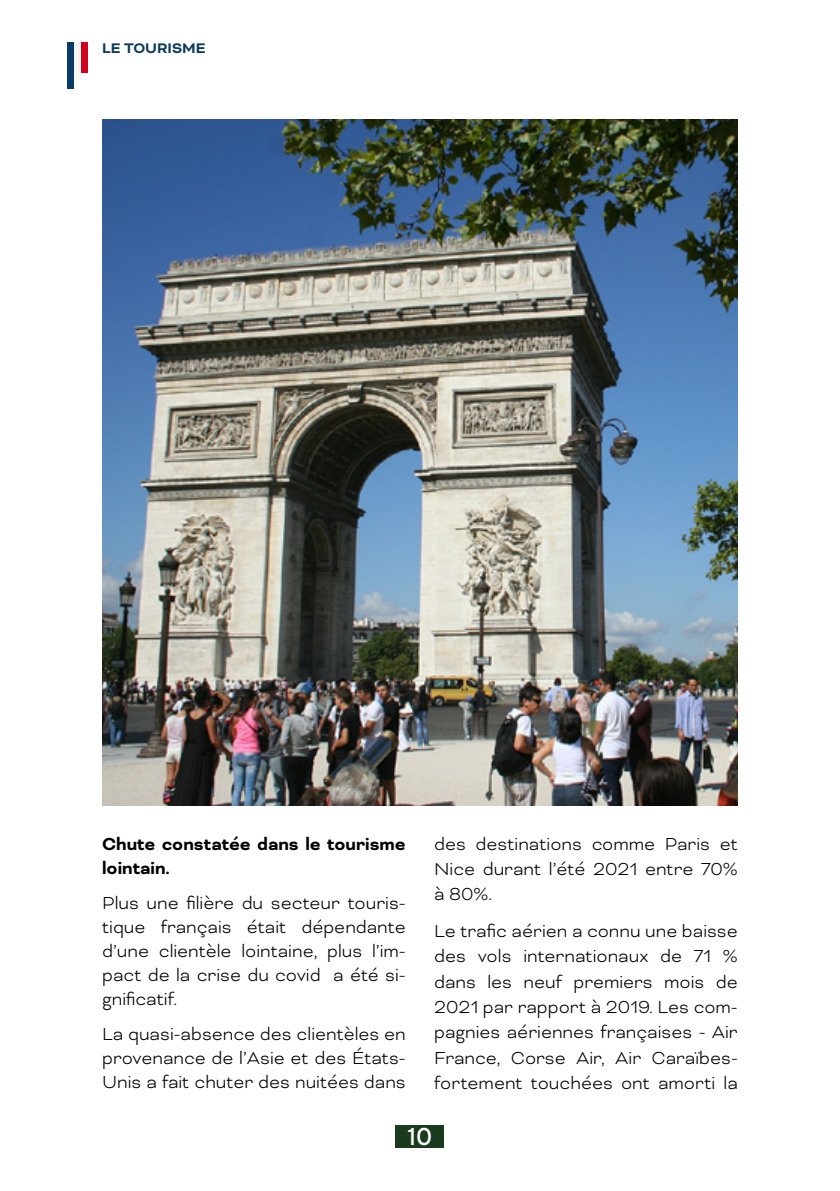
<style>
.page{position:relative;width:840px;height:1191px;background:#fff}
.page>*{position:absolute;margin:0;border:0;box-sizing:border-box;transform-origin:0 0}
.t1{font:24.4px "Interstate";color:#fff}
.t2{font:300 20px/25.4px "Bicyclette";color:#000;text-align:justify}
.t3{font:700 20px/24px "Bicyclette";color:#000}
.t4{font:700 16px "Bicyclette";color:#0c3a5a}
</style>
<div class="page">
<div style="left:396px;top:1125px;width:48px;height:22px;background:#1b3b1e"></div>
<img style="left:102px;top:119px;width:635px;height:686px">
<div style="left:67px;top:42px;width:7px;height:47px;background:#083b66"></div>
<div style="left:74px;top:42px;width:7px;height:38px;background:#f6f6f6"></div>
<div style="left:81px;top:42px;width:7px;height:31px;background:#d1001c"></div>
<p class="t4" style="left:102px;top:39px;width:105px">LE TOURISME</p>
<p class="t3" style="left:102px;top:832px;width:305px">Chute constatée dans le tourisme lointain.</p>
<p class="t2" style="left:102px;top:890px;width:305px;line-height:24px">Plus une filière du secteur touris&shy;tique français était dépendante d’une clientèle lointaine, plus l’im&shy;pact de la crise du covid a été si&shy;gnificatif.</p>
<p class="t2" style="left:102px;top:1022px;width:305px;line-height:24px">La quasi-absence des clientèles en provenance de l’Asie et des États-Unis a fait chuter des nuitées dans</p>
<p class="t2" style="left:434px;top:830px;width:305px">des destinations comme Paris et Nice durant l’été 2021 entre 70% à 80%.</p>
<p class="t2" style="left:434px;top:918px;width:305px">Le trafic aérien a connu une baisse des vols internationaux de 71 % dans les neuf premiers mois de 2021 par rapport à 2019. Les com&shy;pagnies aériennes françaises - Air France, Corse Air, Air Caraïbes&shy;fortement touchées ont amorti la</p>
<p class="t1" style="left:407px;top:1122px;width:26px">10</p>
</div>
